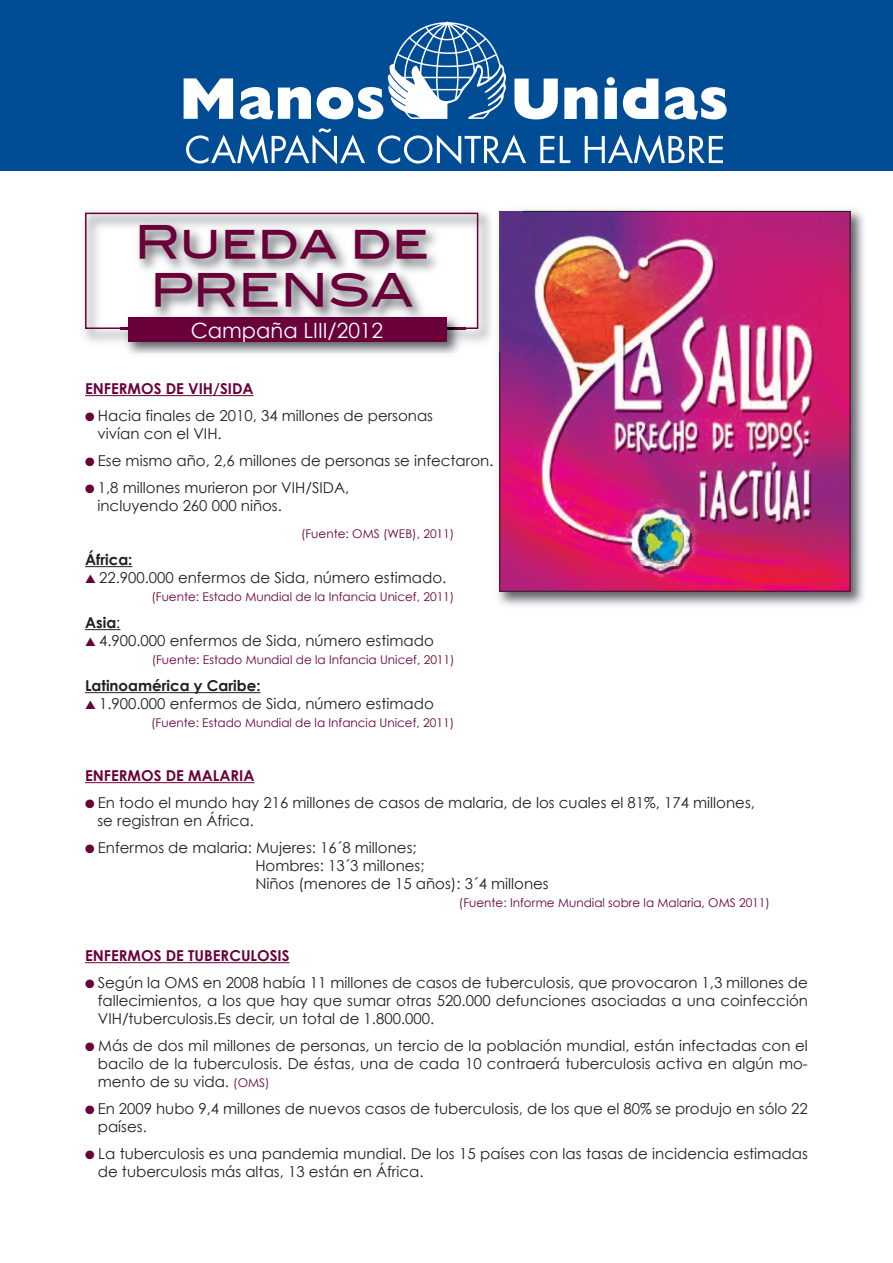
<style>
.page{position:relative;width:893px;height:1263px;background:#fff}
.page>*{position:absolute;margin:0;border:0;box-sizing:border-box;transform-origin:0 0}
.t1{font:45px/48px "Blair Md ITCTT Medium";color:#6a0039;text-align:center}
.t2{font:21px "Century Gothic";color:#fff}
.t3{font:15px/18px "Century Gothic";color:#231f20}
.t4{font:700 15px "Century Gothic";color:#6a0039}
.t5{font:700 15px "Century Gothic";color:#231f20}
.t6{font:12px "Century Gothic";color:#6a0039}
.s1{color:#6a0039}
.s2{font-weight:400}
.s3{font-size:12px;color:#6a0039}
</style>
<div class="page">
<div style="left:0;top:0;width:893px;height:170px;background:#014d95"></div>
<svg style="left:184px;top:78px;width:49px;height:41px"></svg>
<svg style="left:240px;top:87px;width:71px;height:33px"></svg>
<svg style="left:514px;top:79px;width:44px;height:40px"></svg>
<svg style="left:564px;top:87px;width:33px;height:32px"></svg>
<svg style="left:605px;top:77px;width:12px;height:42px"></svg>
<svg style="left:623px;top:79px;width:35px;height:40px"></svg>
<svg style="left:665px;top:87px;width:62px;height:33px"></svg>
<svg style="left:317px;top:21px;width:189px;height:99px"></svg>
<svg style="left:186px;top:128px;width:179px;height:36px"></svg>
<svg style="left:378px;top:135px;width:148px;height:29px"></svg>
<svg style="left:540px;top:136px;width:14px;height:27px"></svg>
<svg style="left:560px;top:136px;width:10px;height:27px"></svg>
<svg style="left:585px;top:134px;width:138px;height:30px"></svg>
<hr style="left:85px;top:395px;width:169px;height:1px;background:#6a0039">
<hr style="left:85px;top:566px;width:47px;height:1px;background:#231f20">
<hr style="left:85px;top:629px;width:31px;height:1px;background:#231f20">
<hr style="left:85px;top:692px;width:176px;height:1px;background:#231f20">
<hr style="left:85px;top:782px;width:170px;height:1px;background:#6a0039">
<hr style="left:85px;top:962px;width:205px;height:1px;background:#6a0039">
<img style="left:492px;top:209px;width:372px;height:397px">
<img style="left:501px;top:213px;width:347px;height:377px">
<img style="left:84px;top:209px;width:439px;height:143px">
<svg style="left:500px;top:211px;width:23px;height:1px"></svg>
<div style="left:85px;top:213px;width:393px;height:116px;border:2px solid #6a0039"></div>
<img style="left:121px;top:311px;width:345px;height:43px">
<div style="left:128px;top:317px;width:318px;height:25px;background:#6a0039"></div>
<h1 class="t1" style="left:135px;top:217px;width:296px">Rueda de<br>PRENSA</h1>
<h2 class="t2" style="left:191px;top:317px;width:194px">Campaña LIII/2012</h2>
<p class="t4" style="left:85px;top:379px;width:170px">ENFERMOS DE VIH/SIDA</p>
<p class="t3" style="left:97px;top:406px;width:337px;text-indent:-12px"><span class="s1">●</span> Hacia finales de 2010, 34 millones de personas vivían con el VIH.</p>
<p class="t3" style="left:85px;top:451px;width:410px"><span class="s1">●</span> Ese mismo año, 2,6 millones de personas se infectaron.</p>
<p class="t3" style="left:97px;top:478px;width:253px;text-indent:-12px"><span class="s1">●</span> 1,8 millones murieron por VIH/SIDA, incluyendo 260 000 niños.</p>
<p class="t6" style="left:301px;top:526px;width:155px">(Fuente: OMS (WEB), 2011)</p>
<p class="t5" style="left:85px;top:550px;width:49px">ÁFRICA:</p>
<p class="t3" style="left:85px;top:568px;width:363px"><span class="s1">▲</span> 22.900.000 enfermos de Sida, número estimado.</p>
<p class="t6" style="left:151px;top:589px;width:304px">(Fuente: Estado Mundial de la Infancia Unicef, 2011)</p>
<p class="t5" style="left:85px;top:613px;width:37px">ASIA<span class="s2">:</span></p>
<p class="t3" style="left:85px;top:631px;width:350px"><span class="s1">▲</span> 4.900.000 enfermos de Sida, número estimado</p>
<p class="t6" style="left:152px;top:652px;width:304px">(Fuente: Estado Mundial de la Infancia Unicef, 2011)</p>
<p class="t5" style="left:85px;top:676px;width:177px">LATINOAMÉRICA Y CARIBE:</p>
<p class="t3" style="left:85px;top:694px;width:350px"><span class="s1">▲</span> 1.900.000 enfermos de Sida, número estimado</p>
<p class="t6" style="left:151px;top:715px;width:304px">(Fuente: Estado Mundial de la Infancia Unicef, 2011)</p>
<p class="t4" style="left:85px;top:766px;width:171px">ENFERMOS DE MALARIA</p>
<p class="t3" style="left:97px;top:793px;width:659px;text-indent:-12px"><span class="s1">●</span> En todo el mundo hay 216 millones de casos de malaria, de los cuales el 81%, 174 millones, se registran en África.</p>
<p class="t3" style="left:255px;top:838px;width:295px;text-indent:-170px"><span class="s1">●</span> Enfermos de malaria: Mujeres: 16´8 millones;<br>Hombres: 13´3 millones;<br>Niños (menores de 15 años): 3´4 millones</p>
<p class="t6" style="left:459px;top:895px;width:313px">(Fuente: Informe Mundial sobre la Malaria, OMS 2011)</p>
<p class="t4" style="left:85px;top:946px;width:206px">ENFERMOS DE TUBERCULOSIS</p>
<p class="t3" style="left:98px;top:973px;width:712px;text-align:justify;text-indent:-13px"><span class="s1">●</span> Según la OMS en 2008 había 11 millones de casos de tuberculosis, que provocaron 1,3 millones de fallecimientos, a los que hay que sumar otras 520.000 defunciones asociadas a una coinfección VIH/tuberculosis.Es decir, un total de 1.800.000.</p>
<p class="t3" style="left:98px;top:1036px;width:712px;text-align:justify;text-indent:-13px"><span class="s1">●</span> Más de dos mil millones de personas, un tercio de la población mundial, están infectadas con el bacilo de la tuberculosis. De éstas, una de cada 10 contraerá tuberculosis activa en algún mo&shy;mento de su vida. <span class="s3">(OMS)</span></p>
<p class="t3" style="left:98px;top:1099px;width:712px;text-indent:-13px"><span class="s1">●</span> En 2009 hubo 9,4 millones de nuevos casos de tuberculosis, de los que el 80% se produjo en sólo 22 países.</p>
<p class="t3" style="left:98px;top:1144px;width:712px;text-indent:-13px"><span class="s1">●</span> La tuberculosis es una pandemia mundial. De los 15 países con las tasas de incidencia estimadas de tuberculosis más altas, 13 están en África.</p>
</div>
